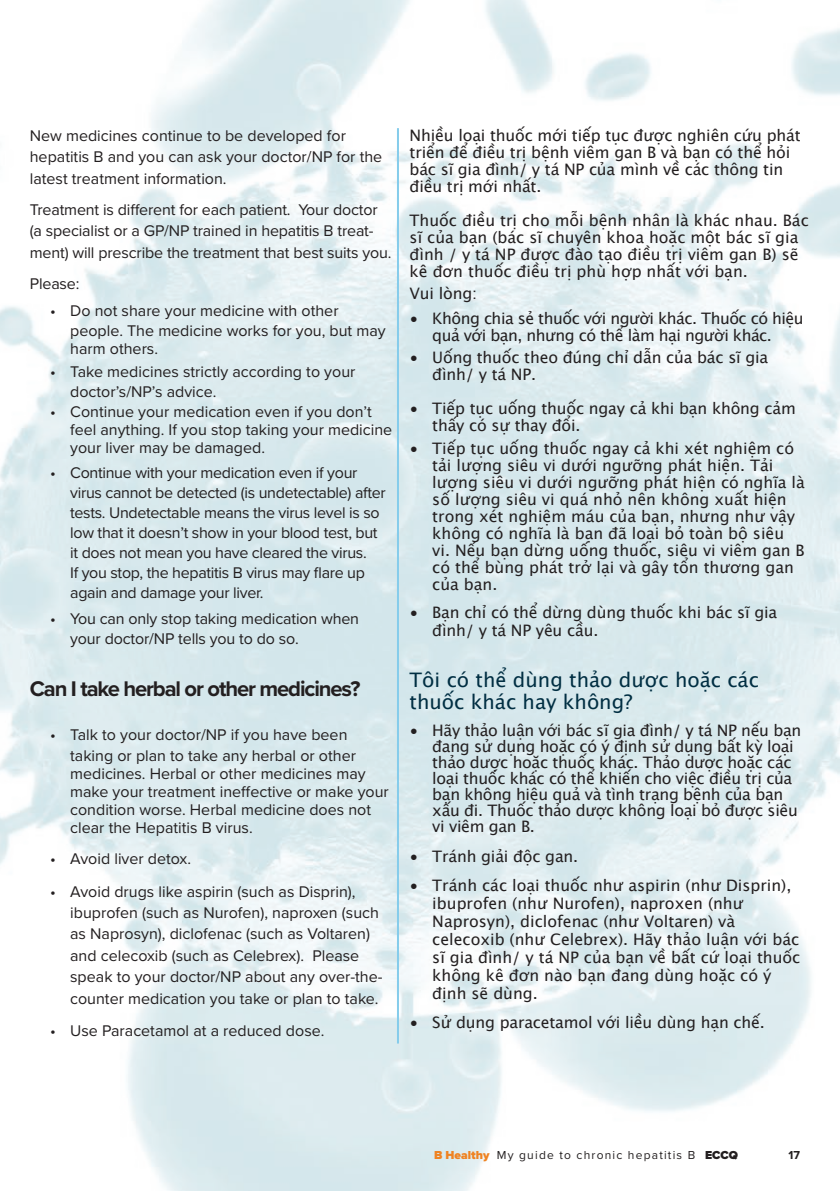
<style>
.page{position:relative;width:840px;height:1191px;background:#fff}
.page>*{position:absolute;margin:0;border:0;box-sizing:border-box;transform-origin:0 0}
.t1{font:700 22px "Proxima Nova";letter-spacing:-.05em;color:#231f20}
.t2{font:20px/22px "Lucida Grande";color:#002e42}
.t3{font:16px/21.4px "Proxima Nova";color:#231f20}
.t4{font:16px/20px "Proxima Nova";letter-spacing:-.02em;color:#231f20}
.t5{font:15.8px/17px "Lucida Grande";color:#231f20}
.t6{font:15.8px/16px "Lucida Grande";letter-spacing:-.02em;color:#231f20}
.t7{font:15.8px/17px "Lucida Grande";letter-spacing:-.03em;color:#231f20;text-align:center}
.t8{font:12px "Proxima Nova";letter-spacing:.1em;color:#231f20}
.t9{font:700 12px "Proxima Nova";color:#231f20}
.s1{font-weight:900;color:#ef8322}
.s2{font-weight:900}
</style>
<div class="page">
<hr style="left:397px;top:128px;width:2px;height:915px;background:#85cceb">
<p class="t3" style="left:30px;top:124px;width:317px">New medicines continue to be developed for</p>
<p class="t3" style="left:30px;top:145px;width:354px">hepatitis B and you can ask your doctor/NP for the latest treatment information.</p>
<p class="t3" style="left:30px;top:198px;width:363px">Treatment is different for each patient. Your doctor (a specialist or a GP/NP trained in hepatitis B treat&shy;ment) will prescribe the treatment that best suits you.</p>
<p class="t3" style="left:30px;top:272px;width:51px">Please:</p>
<p class="t3" style="left:70px;top:300px;width:317px;line-height:20px;text-indent:-20px">• Do not share your medicine with other people. The medicine works for you, but may</p>
<p class="t3" style="left:70px;top:337px;width:89px">harm others.</p>
<p class="t3" style="left:70px;top:361px;width:286px;line-height:20px;text-indent:-20px">• Take medicines strictly according to your doctor’s/NP’s advice.</p>
<p class="t3" style="left:70px;top:402px;width:323px;line-height:18px;text-indent:-20px">• Continue your medication even if you don’t feel anything. If you stop taking your medicine your liver may be damaged.</p>
<p class="t4" style="left:70px;top:462px;width:317px;text-indent:-20px">• Continue with your medication even if your virus cannot be detected (is undetectable) after tests. Undetectable means the virus level is so low that it doesn’t show in your blood test, but it does not mean you have cleared the virus.<br>If you stop, the hepatitis B virus may flare up again and damage your liver.</p>
<p class="t3" style="left:70px;top:608px;width:290px;line-height:20px;text-indent:-20px">• You can only stop taking medication when your doctor/NP tells you to do so.</p>
<p class="t1" style="left:30px;top:672px;width:332px">Can I take herbal or other medicines?</p>
<p class="t3" style="left:70px;top:723px;width:287px;text-indent:-20px">• Talk to your doctor/NP if you have been taking or plan to take any herbal or other</p>
<p class="t3" style="left:70px;top:764px;width:320px;line-height:18px">medicines. Herbal or other medicines may make your treatment ineffective or make your condition worse. Herbal medicine does not clear the Hepatitis B virus.</p>
<p class="t3" style="left:50px;top:847px;width:142px">• Avoid liver detox.</p>
<p class="t3" style="left:70px;top:880px;width:314px;text-indent:-20px">• Avoid drugs like aspirin (such as Disprin), ibuprofen (such as Nurofen), naproxen (such as Naprosyn), diclofenac (such as Voltaren) and celecoxib (such as Celebrex). Please speak to your doctor/NP about any over-the&shy;counter medication you take or plan to take.</p>
<p class="t3" style="left:50px;top:1019px;width:276px">• Use Paracetamol at a reduced dose.</p>
<p class="t5" style="left:409px;top:127px;width:392px">Nhiều loại thuốc mới tiếp tục được nghiên cứu phát triển để điều trị bệnh viêm gan B và bạn có thể hỏi bác sĩ gia đình/ y tá NP của mình về các thông tin điều trị mới nhất.</p>
<p class="t5" style="left:409px;top:212px;width:400px">Thuốc điều trị cho mỗi bệnh nhân là khác nhau. Bác sĩ của bạn (bác sĩ chuyên khoa hoặc một bác sĩ gia đình / y tá NP được đào tạo điều trị viêm gan B) sẽ kê đơn thuốc điều trị phù hợp nhất với bạn.</p>
<p class="t5" style="left:409px;top:285px;width:69px">Vui lòng:</p>
<p class="t7" style="left:409px;top:310px;width:395px">• Không chia sẻ thuốc với người khác. Thuốc có hiệu quả với bạn, nhưng có thể làm hại người khác.</p>
<p class="t5" style="left:432px;top:349px;width:337px;text-indent:-23px">• Uống thuốc theo đúng chỉ dẫn của bác sĩ gia đình/ y tá NP.</p>
<p class="t5" style="left:432px;top:400px;width:365px;text-indent:-23px">• Tiếp tục uống thuốc ngay cả khi bạn không cảm thấy có sự thay đổi.</p>
<p class="t5" style="left:432px;top:440px;width:374px;text-indent:-23px">• Tiếp tục uống thuốc ngay cả khi xét nghiệm có tải lượng siêu vi dưới ngưỡng phát hiện. Tải lượng siêu vi dưới ngưỡng phát hiện có nghĩa là số lượng siêu vi quá nhỏ nên không xuất hiện trong xét nghiệm máu của bạn, nhưng như vậy không có nghĩa là bạn đã loại bỏ toàn bộ siêu vi. Nếu bạn dừng uống thuốc, siêu vi viêm gan B có thể bùng phát trở lại và gây tổn thương gan của bạn.</p>
<p class="t5" style="left:432px;top:604px;width:346px;line-height:18px;text-indent:-23px">• Bạn chỉ có thể dừng dùng thuốc khi bác sĩ gia đình/ y tá NP yêu cầu.</p>
<p class="t2" style="left:409px;top:669px;width:350px">Tôi có thể dùng thảo dược hoặc các thuốc khác hay không?</p>
<p class="t6" style="left:432px;top:722px;width:370px;text-indent:-23px">• Hãy thảo luận với bác sĩ gia đình/ y tá NP nếu bạn đang sử dụng hoặc có ý định sử dụng bất kỳ loại thảo dược hoặc thuốc khác. Thảo dược hoặc các loại thuốc khác có thể khiến cho việc điều trị của bạn không hiệu quả và tình trạng bệnh của bạn xấu đi. Thuốc thảo dược không loại bỏ được siêu vi viêm gan B.</p>
<p class="t5" style="left:409px;top:847px;width:170px">• Tránh giải độc gan.</p>
<p class="t5" style="left:432px;top:876px;width:369px;line-height:18px;text-indent:-23px">• Tránh các loại thuốc như aspirin (như Disprin), ibuprofen (như Nurofen), naproxen (như Naprosyn), diclofenac (như Voltaren) và celecoxib (như Celebrex). Hãy thảo luận với bác sĩ gia đình/ y tá NP của bạn về bất cứ loại thuốc không kê đơn nào bạn đang dùng hoặc có ý định sẽ dùng.</p>
<p class="t5" style="left:409px;top:1014px;width:356px">• Sử dụng paracetamol với liều dùng hạn chế.</p>
<p class="t8" style="left:434px;top:1146px;width:305px"><span class="s1">B Healthy</span> My guide to chronic hepatitis B <span class="s2">ECCQ</span></p>
<p class="t9" style="left:788px;top:1146px;width:13px">17</p>
</div>
